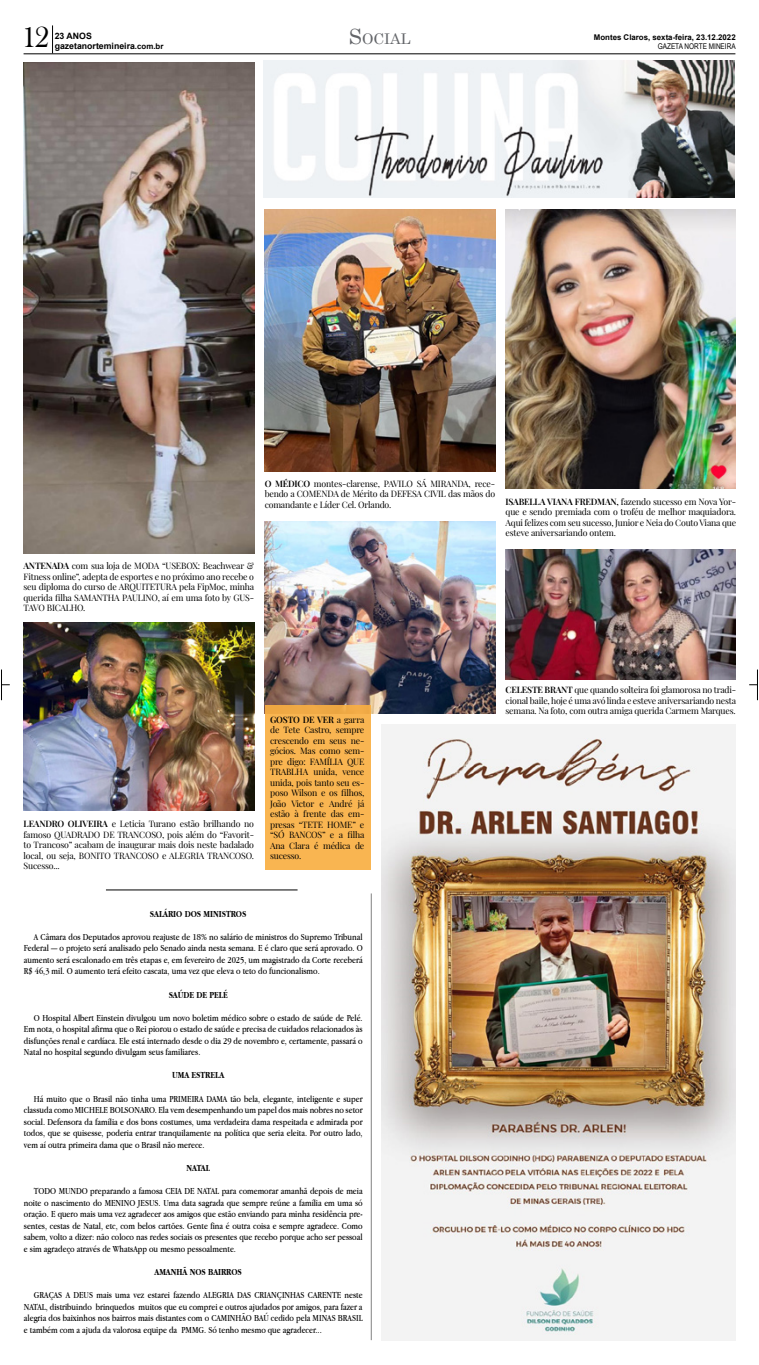
<style>
.page{position:relative;width:759px;height:1365px;background:#fff}
.page>*{position:absolute;margin:0;border:0;box-sizing:border-box;transform-origin:0 0}
.t1{font:29.75px "Bask Old Face";color:#000}
.t2{font:14.7px "Century";color:#636569}
.t3{font:9.62px/11.5px "Apple Garamond";color:#000;text-align:justify}
.t4{font:700 9.62px "Apple Garamond";color:#000}
.t5{font:8.75px/10.5px "Playfair Display";letter-spacing:-.02em;color:#000}
.t6{font:700 8.75px "Arial";color:#000}
.t7{font:700 7.88px "Arial";color:#000}
.t8{font:7.88px "Arial Narrow";color:#000}
.s1{font-size:21px}
.s2{font-weight:600}
</style>
<div class="page">
<hr style="left:1px;top:669px;width:1px;height:31px;background:#000">
<hr style="left:757px;top:669px;width:1px;height:31px;background:#000">
<hr style="left:24px;top:53px;width:711px;height:1px;background:#000">
<svg style="left:52px;top:25px;width:1px;height:28px"></svg>
<img style="left:263px;top:61px;width:471px;height:137px">
<hr style="left:371px;top:893px;width:1px;height:446px;background:#000">
<img style="left:24px;top:62px;width:230px;height:492px">
<img style="left:381px;top:724px;width:354px;height:615px">
<hr style="left:106px;top:889px;width:192px;height:1px;background:#000">
<img style="left:265px;top:210px;width:230px;height:261px">
<img style="left:506px;top:210px;width:229px;height:279px">
<img style="left:505px;top:549px;width:230px;height:130px">
<img style="left:265px;top:521px;width:230px;height:192px">
<img style="left:24px;top:623px;width:230px;height:187px">
<div style="left:265px;top:704px;width:105px;height:165px;background:#f9b551"></div>
<h1 class="t1" style="left:22px;top:20px;width:28px">12</h1>
<p class="t6" style="left:55px;top:30px;width:39px">23 ANOS</p>
<p class="t6" style="left:55px;top:40px;width:82px">gazetanortemineira</p>
<p class="t7" style="left:135px;top:41px;width:30px">.com.br</p>
<h2 class="t2" style="left:349px;top:26px;width:63px"><span class="s1">S</span>OCIAL</h2>
<p class="t7" style="left:594px;top:32px;width:143px">Montes Claros, sexta-feira, 23.12.2022</p>
<p class="t8" style="left:658px;top:41px;width:79px">GAZETA NORTE MINEIRA</p>
<p class="t5" style="left:265px;top:477px;width:232px"><span class="s2">O MÉDICO</span> montes-clarense, PAVILO SÁ MIRANDA, rece-</p>
<p class="t5" style="left:265px;top:488px;width:232px">bendo a COMENDA de Mérito da DEFESA CIVIL das mãos do</p>
<p class="t5" style="left:265px;top:498px;width:128px">comandante e Líder Cel. Orlando.</p>
<p class="t5" style="left:24px;top:560px;width:232px;text-align:justify"><span class="s2">ANTENADA</span> com sua loja de MODA “USEBOX: Beachwear &amp; Fitness online ,” adepta de esportes e no próximo ano recebe o seu diploma do curso de ARQUITETURA pela FipMoc, minha</p>
<p class="t5" style="left:24px;top:602px;width:63px">TAVO BICALHO.</p>
<p class="t5" style="left:24px;top:591px;width:232px">querida filha SAMANTHA PAULINO, aí em uma foto by GUS-</p>
<p class="t5" style="left:506px;top:495px;width:232px"><span class="s2">ISABELLA VIANA FREDMAN,</span> fazendo sucesso em Nova Yor-</p>
<p class="t5" style="left:506px;top:506px;width:232px">que e sendo premiada com o troféu de melhor maquiadora.</p>
<p class="t5" style="left:506px;top:516px;width:232px">Aqui felizes com seu sucesso, Junior e Neia do Couto Viana que esteve aniversariando ontem.</p>
<p class="t5" style="left:270px;top:713px;width:96px;text-align:right"><span class="s2">GOSTO DE VER</span> a garra sempre</p>
<p class="t5" style="left:270px;top:723px;width:11px">de</p>
<p class="t5" style="left:304px;top:723px;width:29px">Castro,</p>
<p class="t5" style="left:284px;top:723px;width:18px">Tete</p>
<p class="t5" style="left:270px;top:734px;width:40px">crescendo</p>
<p class="t5" style="left:313px;top:734px;width:14px">em</p>
<p class="t5" style="left:330px;top:734px;width:18px">seus</p>
<p class="t5" style="left:351px;top:734px;width:15px">ne-</p>
<p class="t5" style="left:24px;top:818px;width:232px"><span class="s2">LEANDRO OLIVEIRA</span> e Leticia Turano estão brilhando no</p>
<p class="t5" style="left:24px;top:839px;width:232px">to Trancoso” acabam de inaugurar mais dois neste badalado</p>
<p class="t5" style="left:24px;top:828px;width:232px">famoso QUADRADO DE TRANCOSO, pois além do “Favorit-</p>
<p class="t5" style="left:24px;top:849px;width:232px">local, ou seja, BONITO TRANCOSO e ALEGRIA TRANCOSO.<br>Sucesso...</p>
<p class="t5" style="left:270px;top:744px;width:96px">gócios. Mas como sem-</p>
<p class="t5" style="left:310px;top:755px;width:35px">FAMÍLIA</p>
<p class="t5" style="left:287px;top:755px;width:20px">digo:</p>
<p class="t5" style="left:347px;top:755px;width:19px">QUE</p>
<p class="t5" style="left:270px;top:755px;width:14px">pre</p>
<p class="t5" style="left:314px;top:765px;width:25px">unida,</p>
<p class="t5" style="left:270px;top:765px;width:40px">TRABLHA</p>
<p class="t5" style="left:270px;top:786px;width:96px">poso Wilson e os filhos,</p>
<p class="t5" style="left:343px;top:765px;width:23px">vence</p>
<p class="t5" style="left:270px;top:776px;width:96px">unida, pois tanto seu es-</p>
<p class="t5" style="left:358px;top:797px;width:8px">já</p>
<p class="t5" style="left:329px;top:797px;width:25px">André</p>
<p class="t5" style="left:270px;top:797px;width:18px">João</p>
<p class="t5" style="left:291px;top:797px;width:24px">Victor</p>
<p class="t5" style="left:320px;top:797px;width:6px">e</p>
<p class="t5" style="left:295px;top:807px;width:6px">à</p>
<p class="t5" style="left:331px;top:807px;width:15px">das</p>
<p class="t5" style="left:303px;top:807px;width:24px">frente</p>
<p class="t5" style="left:270px;top:807px;width:21px">estão</p>
<p class="t5" style="left:348px;top:807px;width:18px">em-</p>
<p class="t5" style="left:299px;top:818px;width:26px">“TETE</p>
<p class="t5" style="left:327px;top:818px;width:39px">HOME” e</p>
<p class="t5" style="left:270px;top:818px;width:26px">presas</p>
<p class="t5" style="left:270px;top:828px;width:16px">“SÓ</p>
<p class="t5" style="left:348px;top:828px;width:18px">filha</p>
<p class="t5" style="left:289px;top:828px;width:38px">BANCOS”</p>
<p class="t5" style="left:330px;top:828px;width:15px">ae</p>
<p class="t5" style="left:314px;top:839px;width:6px">é</p>
<p class="t5" style="left:323px;top:839px;width:29px">médica</p>
<p class="t5" style="left:289px;top:839px;width:22px">Clara</p>
<p class="t5" style="left:355px;top:839px;width:11px">de</p>
<p class="t5" style="left:270px;top:839px;width:33px">Ana sucesso.</p>
<p class="t4" style="left:150px;top:908px;width:98px">SALÁRIO DOS MINISTROS</p>
<p class="t3" style="left:24px;top:930px;width:340px;text-indent:10px">A Câmara dos Deputados aprovou reajuste de 18% no salário de ministros do Supremo Tribunal Federal — o projeto será analisado pelo Senado ainda nesta semana éE. claro que será aprovado O. aumento será escalonado em três etapas ,e em fevereiro de 2025, um magistrado da Corte receberá $R 46,3 mil O. aumento terá efeito cascata, uma vez que eleva o teto do funcionalismo.</p>
<p class="t4" style="left:169px;top:988px;width:61px">SAÚDE DE PELÉ</p>
<p class="t3" style="left:24px;top:1011px;width:340px;text-indent:10px">O Hospital Albert Einstein divulgou um novo boletim médico sobre o estado de saúde de Pelé.<br>Em nota o, hospital afirma que o Rei piorou o estado de saúde e precisa de cuidados relacionados às disfunções renal e cardíaca. Ele está internado desde o dia 29 de novembro ,e certamente, passará o Natal no hospital segundo divulgam seus familiares.</p>
<p class="t4" style="left:172px;top:1069px;width:54px">UMA ESTRELA</p>
<p class="t3" style="left:24px;top:1092px;width:340px;text-indent:10px">Há muito que o Brasil não tinha uma PRIMEIRA DAMA tão bela, elegante, inteligente e super classuda como MICHELE BOLSONARO. Ela vem desempenhando um papel dos mais nobres no setor social. Defensora da família e dos bons costumes, uma verdadeira dama respeitada e admirada por todos, que se quisesse, poderia entrar tranquilamente na política que seria eleita. Por outro lado, vem aí outra primeira dama que o Brasil não merece.</p>
<p class="t4" style="left:187px;top:1162px;width:25px">NATAL</p>
<p class="t3" style="left:24px;top:1184px;width:340px;text-align:right">TODO MUNDO preparando a famosa CEIA DE NATAL para comemorar amanhã depois de meia noite o nascimento do MENINO JESUS. Uma data sagrada que sempre reúne a família em uma só</p>
<p class="t3" style="left:24px;top:1219px;width:340px">sentes, cestas de Natal, etc, com belos cartões. Gente fina é outra coisa e sempre agradece. Como</p>
<p class="t3" style="left:24px;top:1207px;width:340px">oração E. quero mais uma vez agradecer aos amigos que estão enviando para minha residência pre-</p>
<p class="t3" style="left:24px;top:1230px;width:340px">sabem, volto a dizer: não coloco nas redes sociais os presentes que recebo porque acho ser pessoal e sim agradeço através de WhatsApp ou mesmo pessoalmente.</p>
<p class="t4" style="left:154px;top:1266px;width:89px">AMANHÃ NOS BAIRROS</p>
<p class="t3" style="left:24px;top:1288px;width:340px;text-indent:10px">GRAÇAS A DEUS mais uma vez estarei fazendo ALEGRIA DAS CRIANÇINHAS CARENTE neste NATAL, distribuindo brinquedos muitos que eu comprei e outros ajudados por amigos, para fazer a alegria dos baixinhos nos bairros mais distantes com o CAMINHÃO BAÚ cedido pela MINAS BRASIL e também com a ajuda da valorosa equipe da PMMG. Só tenho mesmo que agradecer...</p>
<p class="t5" style="left:506px;top:684px;width:232px"><span class="s2">CELESTE BRANT</span> que quando solteira foi glamorosa no tradi-</p>
<p class="t5" style="left:506px;top:705px;width:232px">semana. Na foto, com outra amiga querida Carmem Marques.</p>
<p class="t5" style="left:506px;top:694px;width:232px">cional baile,hoje é uma avólinda e esteve aniversariando nesta</p>
</div>
